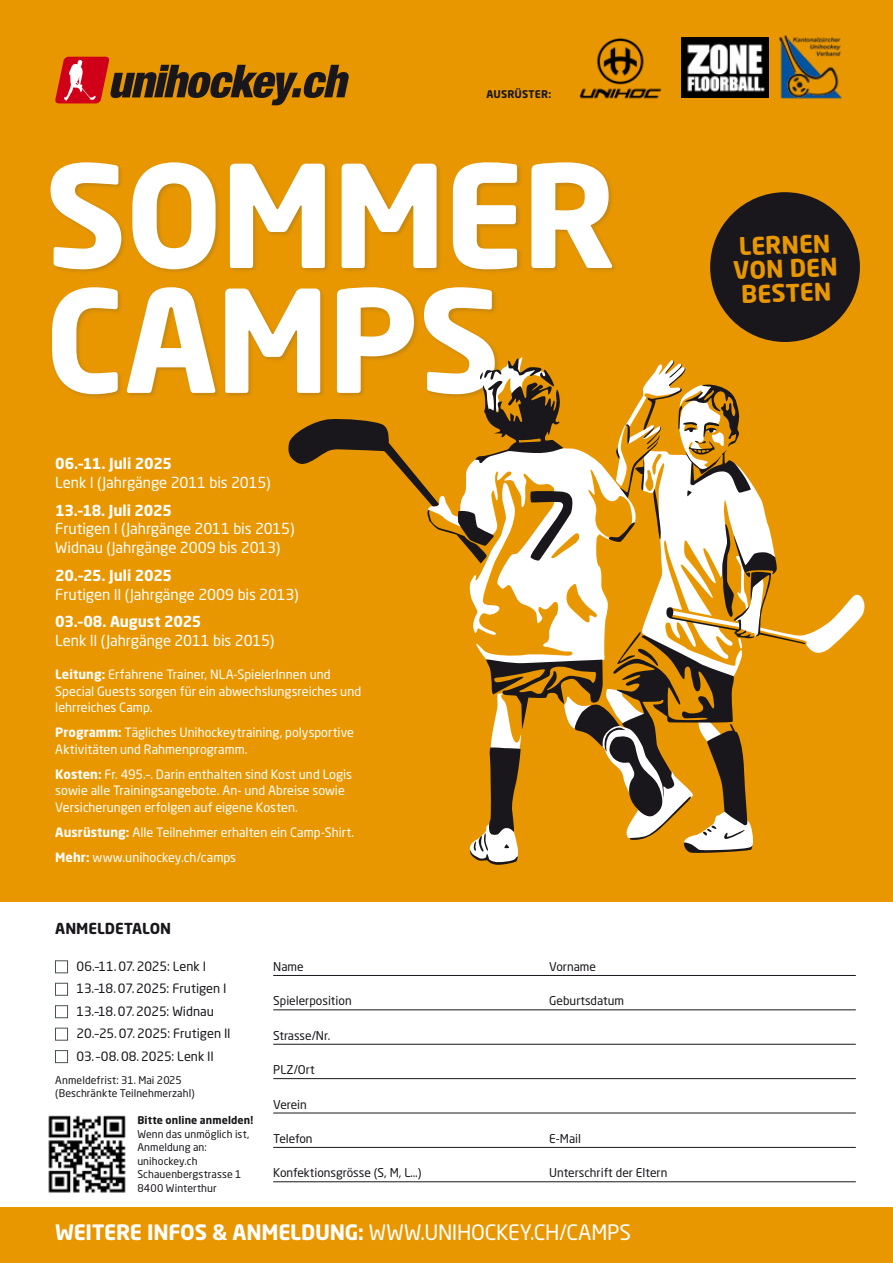
<style>
.page{position:relative;width:893px;height:1263px;background:#fff}
.page>*{position:absolute;margin:0;border:0;box-sizing:border-box;transform-origin:0 0}
.t1{font:700 140.55px/124.9px "Neo Sans W1 G";letter-spacing:-.02em;color:#fff}
.t2{font:700 24px/24px "Neo Sans W1 G";color:#e99700}
.t3{font:700 21px "Neo Sans W1 G";letter-spacing:-.01em;color:#fff}
.t4{font:15px/18.8px "Neo Sans W1 G";letter-spacing:-.01em;color:#fff}
.t5{font:700 15px "Neo Sans W1 G";letter-spacing:-.015em;color:#fff}
.t6{font:700 15px "Neo Sans W1 G";color:#1a171c}
.t7{font:12.75px/16.5px "Neo Sans W1 G";color:#fff}
.t8{font:12.75px/22.5px "Neo Sans W1 G";letter-spacing:-.005em;color:#1a171c}
.t9{font:12px "Neo Sans W1 G";color:#1a171c}
.t10{font:10.5px/13.5px "Neo Sans W1 G";letter-spacing:.01em;color:#1a171c}
.t11{font:700 10.5px "Neo Sans W1 G";letter-spacing:.01em;color:#1a171c}
.s1{font-weight:700}
.s2{font-weight:400}
</style>
<div class="page">
<div style="left:0;top:0;width:893px;height:902px;background:#e99700"></div>
<div style="left:0;top:1207px;width:893px;height:56px;background:#e99700"></div>
<hr style="left:273px;top:975px;width:583px;height:1px;background:#1a171c">
<hr style="left:273px;top:1009px;width:583px;height:1px;background:#1a171c">
<hr style="left:273px;top:1044px;width:583px;height:1px;background:#1a171c">
<hr style="left:273px;top:1078px;width:583px;height:1px;background:#1a171c">
<hr style="left:273px;top:1113px;width:583px;height:1px;background:#1a171c">
<hr style="left:273px;top:1147px;width:583px;height:1px;background:#1a171c">
<hr style="left:273px;top:1181px;width:583px;height:1px;background:#1a171c">
<div style="left:55px;top:960px;width:13px;height:13px;border:1px solid #485258"></div>
<div style="left:55px;top:983px;width:13px;height:12px;border:1px solid #485258"></div>
<div style="left:55px;top:1005px;width:13px;height:13px;border:1px solid #485258"></div>
<div style="left:55px;top:1028px;width:13px;height:12px;border:1px solid #485258"></div>
<div style="left:55px;top:1050px;width:13px;height:13px;border:1px solid #485258"></div>
<svg style="left:55px;top:57px;width:294px;height:48px"></svg>
<img style="left:779px;top:35px;width:63px;height:64px">
<div style="left:49px;top:161px;width:569px;height:238px;background:#485258;opacity:.25"></div>
<svg style="left:287px;top:353px;width:578px;height:512px"></svg>
<img style="left:579px;top:37px;width:83px;height:62px">
<img style="left:681px;top:37px;width:88px;height:61px">
<img style="left:48px;top:1115px;width:78px;height:78px">
<div style="left:710px;top:192px;width:150px;height:150px;background:#1a171c;border-radius:50%"></div>
<p class="t11" style="left:486px;top:87px;width:66px">AUSRÜSTER:</p>
<h1 class="t1" style="left:45px;top:150px;width:574px">SOMMER<br>CAMPS</h1>
<p class="t5" style="left:55px;top:454px;width:118px">06.–11. Juli 2025</p>
<p class="t4" style="left:55px;top:473px;width:217px">Lenk I (Jahrgänge 2011 bis 2015)</p>
<p class="t5" style="left:55px;top:500px;width:118px">13.–18. Juli 2025</p>
<p class="t4" style="left:55px;top:519px;width:241px">Frutigen I (Jahrgänge 2011 bis 2015)<br>Widnau (Jahrgänge 2009 bis 2013)</p>
<p class="t5" style="left:55px;top:566px;width:118px">20.–25. Juli 2025</p>
<p class="t4" style="left:55px;top:584px;width:245px">Frutigen II (Jahrgänge 2009 bis 2013)</p>
<p class="t5" style="left:55px;top:612px;width:148px">03.–08. August 2025</p>
<p class="t4" style="left:55px;top:631px;width:221px">Lenk II (Jahrgänge 2011 bis 2015)</p>
<p class="t7" style="left:55px;top:666px;width:307px"><span class="s1">Leitung:</span> Erfahrene Trainer, NLA-SpielerInnen und<br>Special Guests sorgen für ein abwechslungsreiches und lehrreiches Camp.</p>
<p class="t7" style="left:55px;top:724px;width:300px"><span class="s1">Programm:</span> Tägliches Unihockeytraining, polysportive<br>Aktivitäten und Rahmenprogramm.</p>
<p class="t7" style="left:55px;top:765px;width:298px"><span class="s1">Kosten:</span> Fr. 495.–. Darin enthalten sind Kost und Logis sowie alle Trainingsangebote. An- und Abreise sowie<br>Versicherungen erfolgen auf eigene Kosten.</p>
<p class="t7" style="left:55px;top:819px;width:301px;line-height:25px"><span class="s1">Ausrüstung:</span> Alle Teilnehmer erhalten ein Camp-Shirt.<br><span class="s1">Mehr:</span> www.unihockey.ch/camps</p>
<p class="t6" style="left:55px;top:918px;width:117px">ANMELDETALON</p>
<p class="t8" style="left:77px;top:955px;width:156px">06.–11.07.2025: Lenk I<br>13.–18.07.2025: Frutigen I<br>13.–18.07.2025: Widnau<br>20.–25.07.2025: Frutigen II<br>03.–08.08.2025: Lenk II</p>
<p class="t10" style="left:55px;top:1073px;width:141px">Anmeldefrist: 31. Mai 2025 (Beschränkte Teilnehmerzahl)</p>
<p class="t11" style="left:137px;top:1113px;width:118px">Bitte online anmelden!</p>
<p class="t10" style="left:137px;top:1127px;width:113px">Wenn das unmöglich ist,<br>Anmeldung an: unihockey.ch<br>Schauenbergstrasse 1<br>8400 Winterthur</p>
<p class="t9" style="left:273px;top:959px;width:32px">Name</p>
<p class="t9" style="left:549px;top:959px;width:48px">Vorname</p>
<p class="t9" style="left:273px;top:993px;width:80px">Spielerposition</p>
<p class="t9" style="left:549px;top:993px;width:76px">Geburtsdatum</p>
<p class="t9" style="left:273px;top:1028px;width:59px">Strasse/Nr.</p>
<p class="t9" style="left:273px;top:1062px;width:43px">PLZ/Ort</p>
<p class="t9" style="left:273px;top:1097px;width:35px">Verein</p>
<p class="t9" style="left:273px;top:1131px;width:41px">Telefon</p>
<p class="t9" style="left:549px;top:1131px;width:33px">E-Mail</p>
<p class="t9" style="left:273px;top:1165px;width:150px">Konfektionsgrösse (S, M, L…)</p>
<p class="t9" style="left:549px;top:1165px;width:120px">Unterschrift der Eltern</p>
<h3 class="t3" style="left:55px;top:1219px;width:577px">WEITERE INFOS &amp; ANMELDUNG: <span class="s2">WWW.UNIHOCKEY.CH/CAMPS</span></h3>
<h2 class="t2" style="left:732px;top:234px;width:106px;rotate:-2deg">LERNEN<br>VON DEN<br>BESTEN</h2>
</div>
